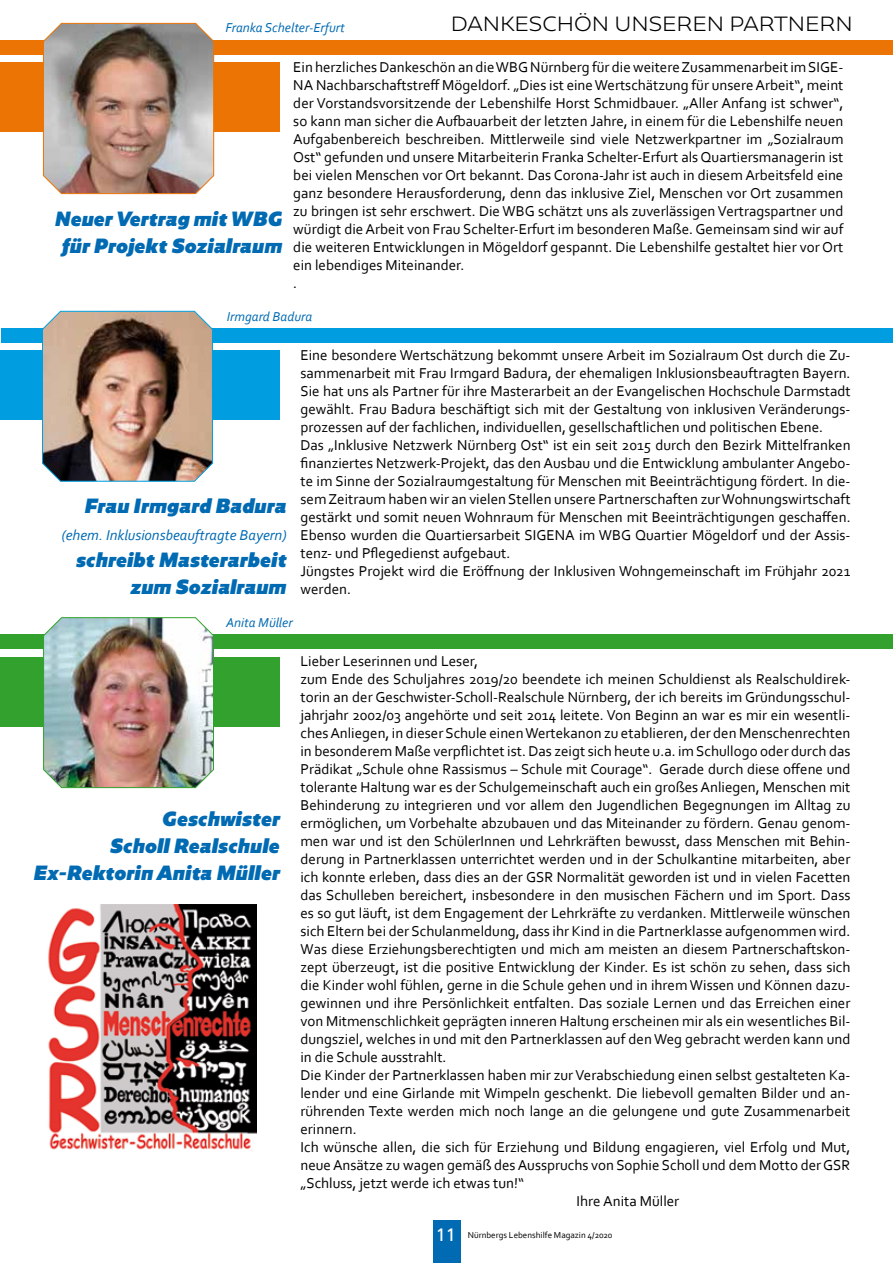
<style>
.page{position:relative;width:893px;height:1263px;background:#fff}
.page>*{position:absolute;margin:0;border:0;box-sizing:border-box;transform-origin:0 0}
.t1{font:italic 900 18px/27px "Caprina";color:#006ab3;text-align:right}
.t2{font:300 18px "Caprina";color:#000}
.t3{font:15px/18px "Corbel";color:#000}
.t4{font:italic 15px "Corbel";color:#006ab3}
.t5{font:italic 13.5px "Corbel";color:#006ab3}
.t6{font:9px "Corbel";color:#000}
.s1{font-family:"Frutiger";font-size:18px;color:#fff}
</style>
<div class="page">
<div style="left:433px;top:1220px;width:27px;height:43px;background:#006ab3"></div>
<div style="left:1px;top:329px;width:892px;height:14px;background:#009ee0"></div>
<div style="left:0;top:63px;width:280px;height:69px;background:#ec7404"></div>
<div style="left:0;top:40px;width:893px;height:15px;background:#ec7404"></div>
<img style="left:43px;top:22px;width:171px;height:172px">
<div style="left:0;top:351px;width:280px;height:69px;background:#009ee0"></div>
<img style="left:42px;top:310px;width:171px;height:172px">
<div style="left:0;top:657px;width:280px;height:69px;background:#32a12d"></div>
<div style="left:0;top:635px;width:893px;height:14px;background:#32a12d"></div>
<img style="left:43px;top:617px;width:171px;height:171px">
<img style="left:48px;top:904px;width:208px;height:247px">
<p class="t5" style="left:225px;top:20px;width:121px">Franka Schelter-Erfurt</p>
<p class="t2" style="left:451px;top:11px;width:404px">DANKESCHÖN UNSEREN PARTNERN</p>
<p class="t1" style="left:55px;top:205px;width:229px;text-align:center">Neuer Vertrag mit WBG für Projekt Sozialraum</p>
<p class="t3" style="left:293px;top:58px;width:552px">Ein herzliches Dankeschön an die WBG Nürnberg für die weitere Zusammenarbeit im SIGE-NA Nachbarschaftstreff Mögeldorf. „Dies ist eine Wertschätzung für unsere Arbeit“, meint der Vorstandsvorsitzende der Lebenshilfe Horst Schmidbauer. „Aller Anfang ist schwer“, so kann man sicher die Aufbauarbeit der letzten Jahre, in einem für die Lebenshilfe neuen Aufgabenbereich beschreiben. Mittlerweile sind viele Netzwerkpartner im „Sozialraum Ost“ gefunden und unsere Mitarbeiterin Franka Schelter-Erfurt als Quartiersmanagerin ist bei vielen Menschen vor Ort bekannt. Das Corona-Jahr ist auch in diesem Arbeitsfeld eine ganz besondere Herausforderung, denn das inklusive Ziel, Menschen vor Ort zusammen zu bringen ist sehr erschwert. Die WBG schätzt uns als zuverlässigen Vertragspartner und würdigt die Arbeit von Frau Schelter-Erfurt im besonderen Maße. Gemeinsam sind wir auf die weiteren Entwicklungen in Mögeldorf gespannt. Die Lebenshilfe gestaltet hier vor Ort ein lebendiges Miteinander.<br>.</p>
<p class="t5" style="left:227px;top:308px;width:87px">Irmgard Badura</p>
<p class="t1" style="left:84px;top:492px;width:204px">Frau Irmgard Badura</p>
<p class="t4" style="left:62px;top:526px;width:226px">(ehem. Inklusionsbeauftragte Bayern)</p>
<p class="t1" style="left:76px;top:546px;width:212px">schreibt Masterarbeit zum Sozialraum</p>
<p class="t3" style="left:300px;top:346px;width:552px">Eine besondere Wertschätzung bekommt unsere Arbeit im Sozialraum Ost durch die Zu&shy;sammenarbeit mit Frau Irmgard Badura, der ehemaligen Inklusionsbeauftragten Bayern.<br>Sie hat uns als Partner für ihre Masterarbeit an der Evangelischen Hochschule Darmstadt gewählt. Frau Badura beschäftigt sich mit der Gestaltung von inklusiven Veränderungs&shy;prozessen auf der fachlichen, individuellen, gesellschaftlichen und politischen Ebene.<br>Das „Inklusive Netzwerk Nürnberg Ost“ ist ein seit 2015 durch den Bezirk Mittelfranken finanziertes Netzwerk-Projekt, das den Ausbau und die Entwicklung ambulanter Angebo&shy;te im Sinne der Sozialraumgestaltung für Menschen mit Beeinträchtigung fördert. In die&shy;sem Zeitraum haben wir an vielen Stellen unsere Partnerschaften zur Wohnungswirtschaft gestärkt und somit neuen Wohnraum für Menschen mit Beeinträchtigungen geschaffen.<br>Ebenso wurden die Quartiersarbeit SIGENA im WBG Quartier Mögeldorf und der Assis&shy;tenz- und Pflegedienst aufgebaut.<br>Jüngstes Projekt wird die Eröffnung der Inklusiven Wohngemeinschaft im Frühjahr 2021 werden.</p>
<p class="t5" style="left:226px;top:614px;width:68px">Anita Müller</p>
<p class="t1" style="left:33px;top:806px;width:248px">Geschwister<br>Scholl Realschule<br>Ex-Rektorin Anita Müller</p>
<p class="t3" style="left:300px;top:652px;width:179px">Lieber Leserinnen und Leser,</p>
<p class="t3" style="left:300px;top:670px;width:551px">zum Ende des Schuljahres 2019/20 beendete ich meinen Schuldienst als Realschuldirek-</p>
<p class="t3" style="left:300px;top:688px;width:551px">torin an der Geschwister-Scholl-Realschule Nürnberg, der ich bereits im Gründungsschul-</p>
<p class="t3" style="left:300px;top:706px;width:551px">jahrjahr 2002/03 angehörte und seit 2014 leitete. Von Beginn an war es mir ein wesentli-</p>
<p class="t3" style="left:300px;top:724px;width:551px">ches Anliegen, in dieser Schule einen Wertekanon zu etablieren, der den Menschenrechten</p>
<p class="t3" style="left:300px;top:742px;width:551px">in besonderem Maße verpflichtet ist. Das zeigt sich heute u.a. im Schullogo oder durch das</p>
<p class="t3" style="left:300px;top:760px;width:551px">Prädikat „Schule ohne Rassismus – Schule mit Courage“. Gerade durch diese offene und</p>
<p class="t3" style="left:300px;top:778px;width:551px">tolerante Haltung war es der Schulgemeinschaft auch ein großes Anliegen, Menschen mit</p>
<p class="t3" style="left:300px;top:796px;width:551px">Behinderung zu integrieren und vor allem den Jugendlichen Begegnungen im Alltag zu</p>
<p class="t3" style="left:300px;top:814px;width:551px">ermöglichen, um Vorbehalte abzubauen und das Miteinander zu fördern. Genau genom-</p>
<p class="t3" style="left:300px;top:832px;width:551px">men war und ist den SchülerInnen und Lehrkräften bewusst, dass Menschen mit Behin-</p>
<p class="t3" style="left:300px;top:850px;width:551px">derung in Partnerklassen unterrichtet werden und in der Schulkantine mitarbeiten, aber</p>
<p class="t3" style="left:300px;top:868px;width:551px">ich konnte erleben, dass dies an der GSR Normalität geworden ist und in vielen Facetten</p>
<p class="t3" style="left:300px;top:886px;width:551px">das Schulleben bereichert, insbesondere in den musischen Fächern und im Sport. Dass</p>
<p class="t3" style="left:300px;top:904px;width:551px">es so gut läuft, ist dem Engagement der Lehrkräfte zu verdanken. Mittlerweile wünschen</p>
<p class="t3" style="left:300px;top:922px;width:551px">sich Eltern bei der Schulanmeldung, dass ihr Kind in die Partnerklasse aufgenommen wird.</p>
<p class="t3" style="left:300px;top:940px;width:551px">Was diese Erziehungsberechtigten und mich am meisten an diesem Partnerschaftskon-</p>
<p class="t3" style="left:300px;top:958px;width:551px">zept überzeugt, ist die positive Entwicklung der Kinder. Es ist schön zu sehen, dass sich</p>
<p class="t3" style="left:300px;top:976px;width:551px">die Kinder wohl fühlen, gerne in die Schule gehen und in ihrem Wissen und Können dazu-</p>
<p class="t3" style="left:300px;top:994px;width:551px">gewinnen und ihre Persönlichkeit entfalten. Das soziale Lernen und das Erreichen einer</p>
<p class="t3" style="left:300px;top:1012px;width:551px">von Mitmenschlichkeit geprägten inneren Haltung erscheinen mir als ein wesentliches Bil-</p>
<p class="t3" style="left:300px;top:1030px;width:551px">dungsziel, welches in und mit den Partnerklassen auf den Weg gebracht werden kann und</p>
<p class="t3" style="left:300px;top:1048px;width:148px">in die Schule ausstrahlt.</p>
<p class="t3" style="left:300px;top:1066px;width:551px">Die Kinder der Partnerklassen haben mir zur Verabschiedung einen selbst gestalteten Ka-</p>
<p class="t3" style="left:300px;top:1084px;width:551px">lender und eine Girlande mit Wimpeln geschenkt. Die liebevoll gemalten Bilder und an-</p>
<p class="t3" style="left:300px;top:1102px;width:551px">rührenden Texte werden mich noch lange an die gelungene und gute Zusammenarbeit</p>
<p class="t3" style="left:300px;top:1120px;width:58px">erinnern.</p>
<p class="t3" style="left:300px;top:1138px;width:551px">Ich wünsche allen, die sich für Erziehung und Bildung engagieren, viel Erfolg und Mut,</p>
<p class="t3" style="left:300px;top:1156px;width:551px">neue Ansätze zu wagen gemäß des Ausspruchs von Sophie Scholl und dem Motto der GSR</p>
<p class="t3" style="left:300px;top:1174px;width:225px">„Schluss, jetzt werde ich etwas tun!“</p>
<p class="t3" style="left:576px;top:1192px;width:104px">Ihre Anita Müller</p>
<p class="t6" style="left:436px;top:1229px;width:178px"><span class="s1">11</span> Nürnbergs Lebenshilfe Magazin 4/2020</p>
</div>
